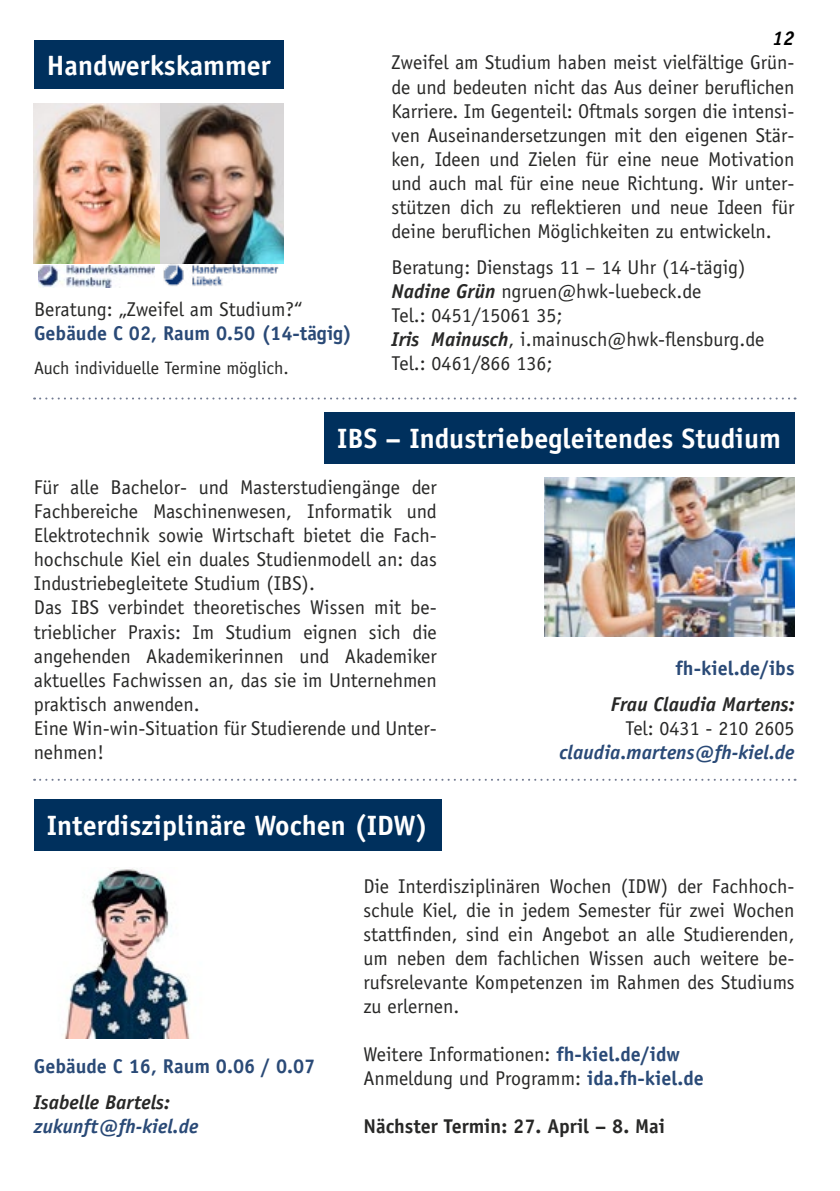
<style>
.page{position:relative;width:840px;height:1191px;background:#fff}
.page>*{position:absolute;margin:0;border:0;box-sizing:border-box;transform-origin:0 0}
.t1{font:700 28px "Officina Sans Std";color:#fff}
.t2{font:20px/24px "Officina Sans Std";color:#282827;text-align:justify}
.t3{font:700 20px "Officina Sans Std";color:#2a4a77}
.t4{font:italic 700 20px "Officina Sans Std";color:#2a4a77}
.t5{font:italic 700 20px "Officina Sans Std";color:#282827}
.t6{font:700 20px "Officina Sans Std";color:#282827}
.t7{font:italic 700 20px "Officina Sans Std";color:#000}
.t8{font:18px "Officina Sans Std";color:#282827}
.s1{font-weight:700;font-style:italic}
.s2{font-weight:700;color:#2a4a77}
</style>
<div class="page">
<div style="left:34px;top:40px;width:249px;height:49px;background:#00305d"></div>
<div style="left:34px;top:799px;width:407px;height:51px;background:#00305d"></div>
<div style="left:323px;top:412px;width:471px;height:51px;background:#00305d"></div>
<svg style="left:34px;top:397px;width:761px;height:2px"></svg>
<svg style="left:34px;top:778px;width:761px;height:2px"></svg>
<img style="left:160px;top:103px;width:123px;height:160px">
<img style="left:34px;top:103px;width:126px;height:160px">
<img style="left:163px;top:264px;width:115px;height:22px">
<img style="left:38px;top:265px;width:116px;height:22px">
<img style="left:64px;top:868px;width:126px;height:170px">
<img style="left:544px;top:478px;width:250px;height:158px">
<p class="t1" style="left:47px;top:48px;width:225px">Handwerkskammer</p>
<p class="t2" style="left:34px;top:297px;width:269px">Beratung: „Zweifel am Studium?“</p>
<p class="t3" style="left:34px;top:321px;width:319px">Gebäude C 02, Raum 0.50 (14-tägig)</p>
<p class="t8" style="left:34px;top:357px;width:256px">Auch individuelle Termine möglich.</p>
<p class="t7" style="left:771px;top:26px;width:24px">12</p>
<p class="t2" style="left:391px;top:51px;width:404px">Zweifel am Studium haben meist vielfältige Grün&shy;de und bedeuten nicht das Aus deiner beruflichen Karriere. Im Gegenteil: Oftmals sorgen die intensi&shy;ven Auseinandersetzungen mit den eigenen Stär&shy;ken, Ideen und Zielen für eine neue Motivation und auch mal für eine neue Richtung. Wir unter&shy;stützen dich zu reflektieren und neue Ideen für deine beruflichen Möglichkeiten zu entwickeln.</p>
<p class="t2" style="left:391px;top:255px;width:355px">Beratung: Dienstags 11 – 14 Uhr (14-tägig)</p>
<p class="t2" style="left:391px;top:279px;width:311px"><span class="s1">Nadine Grün</span> ngruen@hwk-luebeck.de</p>
<p class="t2" style="left:391px;top:303px;width:172px">Tel.: 0451/15061 35;</p>
<p class="t2" style="left:391px;top:327px;width:374px"><span class="s1">Iris Mainusch</span>, i.mainusch@hwk-flensburg.de<br>Tel.: 0461/866 136;</p>
<p class="t1" style="left:337px;top:421px;width:445px">IBS – Industriebegleitendes Studium</p>
<p class="t2" style="left:34px;top:476px;width:404px">Für alle Bachelor- und Masterstudiengänge der Fachbereiche Maschinenwesen, Informatik und Elektrotechnik sowie Wirtschaft bietet die Fach&shy;hochschule Kiel ein duales Studienmodell an: das Industriebegleitete Studium (IBS).</p>
<p class="t2" style="left:34px;top:596px;width:404px">Das IBS verbindet theoretisches Wissen mit be&shy;trieblicher Praxis: Im Studium eignen sich die angehenden Akademikerinnen und Akademiker aktuelles Fachwissen an, das sie im Unternehmen praktisch anwenden.</p>
<p class="t2" style="left:34px;top:716px;width:404px">Eine Win-win-Situation für Studierende und Unter&shy;nehmen!</p>
<p class="t1" style="left:47px;top:807px;width:383px">Interdisziplinäre Wochen (IDW)</p>
<p class="t3" style="left:675px;top:655px;width:120px">fh-kiel.de/ibs</p>
<p class="t5" style="left:610px;top:691px;width:185px">Frau Claudia Martens:</p>
<p class="t2" style="left:625px;top:716px;width:170px">Tel: 0431 - 210 2605</p>
<p class="t4" style="left:559px;top:739px;width:236px">claudia.martens@fh-kiel.de</p>
<p class="t3" style="left:34px;top:1053px;width:283px">Gebäude C 16, Raum 0.06 / 0.07</p>
<p class="t5" style="left:34px;top:1090px;width:137px">Isabelle Bartels:</p>
<p class="t4" style="left:34px;top:1114px;width:166px">zukunft@fh-kiel.de</p>
<p class="t2" style="left:363px;top:874px;width:432px">Die Interdisziplinären Wochen (IDW) der Fachhoch&shy;schule Kiel, die in jedem Semester für zwei Wochen stattfinden, sind ein Angebot an alle Studierenden, um neben dem fachlichen Wissen auch weitere be&shy;rufsrelevante Kompetenzen im Rahmen des Studiums zu erlernen.</p>
<p class="t2" style="left:363px;top:1042px;width:318px">Weitere Informationen: <span class="s2">fh-kiel.de/idw</span></p>
<p class="t2" style="left:363px;top:1066px;width:342px">Anmeldung und Programm: <span class="s2">ida.fh-kiel.de</span></p>
<p class="t6" style="left:363px;top:1113px;width:303px">Nächster Termin: 27. April – 8. Mai</p>
</div>
